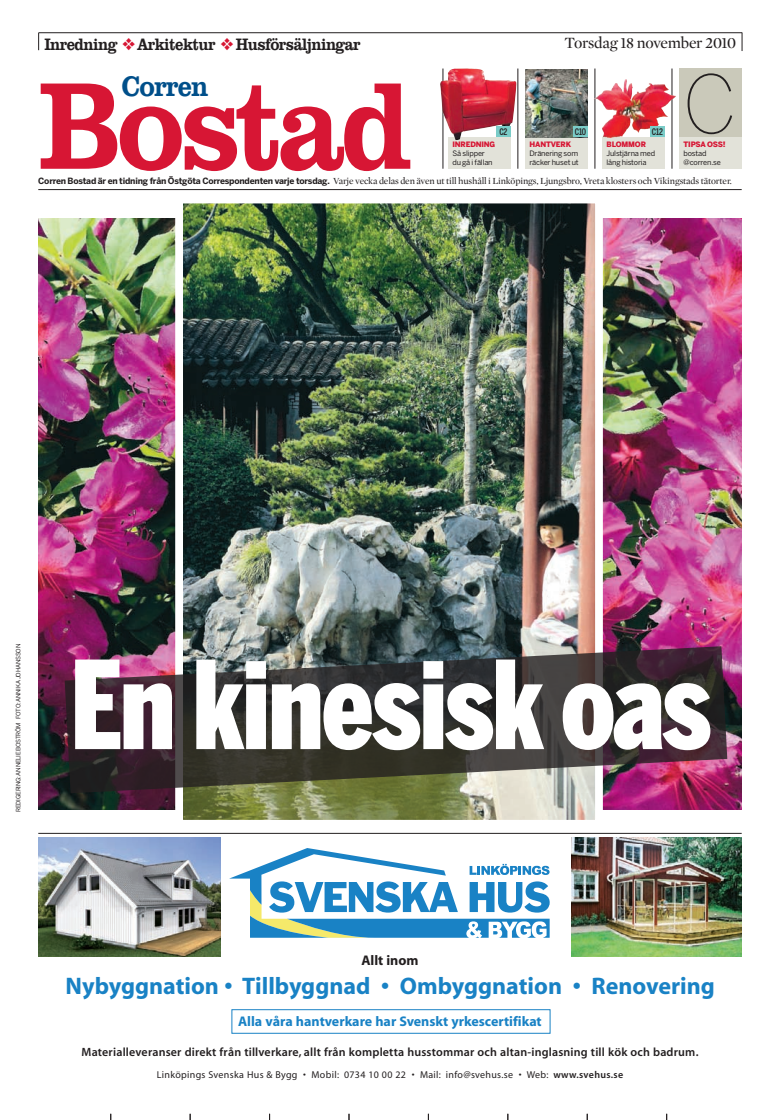
<style>
.page{position:relative;width:780px;height:1120px;background:#fff}
.page>*{position:absolute;margin:0;border:0;box-sizing:border-box;transform-origin:0 0}
.t1{font:800 127px "Clarendon BT";letter-spacing:-.05em;color:#d71634;scale:.9 1}
.t2{font:900 121px "Benton Sans Comp For Corren";letter-spacing:-.02em;color:#fff}
.t3{font:100 79px "Benton Sans";color:#231f20}
.t4{font:800 29px "Clarendon BT";letter-spacing:-.035em;color:#004f8a;scale:.9 1}
.t5{font:24px "Myriad MM 700 600";color:#1982c5}
.t6{font:800 17px "Clarendon BT";letter-spacing:-.035em;color:#231f20;scale:.9 1}
.t7{font:16px "Mercury Display";letter-spacing:-.03em;color:#231f20}
.t8{font:14px "Myriad MM 700 600";color:#1982c5}
.t9{font:14px "Myriad MM 700 600";color:#231f20}
.t10{font:12px "Myriad MM 565 600";letter-spacing:.015em;color:#231f20}
.t11{font:10px "Myriad MM 400 600";letter-spacing:.03em;color:#231f20}
.t12{font:9.5px "Mercury Display";letter-spacing:-.01em;color:#231f20}
.t13{font:500 9px "Benton Sans Comp";letter-spacing:-.015em;color:#231f20}
.t14{font:7.4px/9px "Benton Sans For Corren";letter-spacing:-.02em;color:#231f20}
.t15{font:6px "Benton Sans For Corren";letter-spacing:-.035em;color:#231f20}
.s1{color:#d71634}
.s2{font-weight:900;color:#d71634}
.s3{font-family:"Benton Sans";font-weight:700;font-size:8.6px}
.s4{font-family:"Myriad MM 565 600"}
</style>
<div class="page">
<div style="left:231px;top:1009px;width:319px;height:25px;border:1px solid #1982c5"></div>
<svg style="left:229px;top:848px;width:320px;height:89px"></svg>
<img style="left:38px;top:838px;width:183px;height:119px">
<img style="left:571px;top:838px;width:170px;height:119px">
<hr style="left:38px;top:833px;width:703px;height:1px;background:#231f20">
<svg style="left:741px;top:34px;width:1px;height:17px"></svg>
<hr style="left:39px;top:33px;width:703px;height:1px;background:#231f20">
<svg style="left:38px;top:33px;width:1px;height:17px"></svg>
<hr style="left:38px;top:189px;width:703px;height:1px;background:#231f20">
<hr style="left:594px;top:69px;width:1px;height:100px;background:#231f20">
<div style="left:525px;top:137px;width:62px;height:32px;background:#e2e2d9"></div>
<div style="left:448px;top:137px;width:62px;height:32px;background:#e2e2d9"></div>
<hr style="left:443px;top:69px;width:1px;height:100px;background:#231f20">
<div style="left:602px;top:137px;width:62px;height:32px;background:#e2e2d9"></div>
<hr style="left:517px;top:69px;width:1px;height:100px;background:#231f20">
<div style="left:679px;top:137px;width:62px;height:32px;background:#e2e2d9"></div>
<hr style="left:671px;top:69px;width:1px;height:100px;background:#231f20">
<div style="left:679px;top:69px;width:62px;height:68px;background:#cac9ba"></div>
<img style="left:38px;top:219px;width:703px;height:591px">
<img style="left:184px;top:205px;width:410px;height:613px">
<div style="left:175px;top:196px;width:428px;height:631px;border:8px solid #fff"></div>
<img style="left:65px;top:646px;width:662px;height:147px">
<svg style="left:75px;top:659px;width:45px;height:90px"></svg>
<img style="left:594px;top:79px;width:36px;height:59px">
<div style="left:650px;top:127px;width:14px;height:10px;background:#7accc8"></div>
<img style="left:525px;top:69px;width:62px;height:68px">
<div style="left:573px;top:127px;width:14px;height:10px;background:#7accc8"></div>
<img style="left:440px;top:68px;width:76px;height:72px">
<div style="left:496px;top:127px;width:14px;height:10px;background:#7accc8"></div>
<p class="t6" style="left:44px;top:34px;width:353px">Inredning <span class="s1">❖</span> Arkitektur <span class="s1">❖</span> Husförsäljningar</p>
<p class="t7" style="left:564px;top:32px;width:173px">torsdag 18 november 2010</p>
<p class="t1" style="left:38px;top:46px;width:417px">Bostad</p>
<p class="t3" style="left:682px;top:59px;width:56px">C</p>
<p class="t4" style="left:121px;top:68px;width:98px">Corren</p>
<p class="t13" style="left:499px;top:127px;width:10px">C2</p>
<p class="t13" style="left:574px;top:127px;width:13px">C10</p>
<p class="t13" style="left:652px;top:127px;width:13px">C12</p>
<p class="t14" style="left:452px;top:139px;width:44px"><span class="s2">INREDNING<br></span>Så slipper du gå i fällan</p>
<p class="t14" style="left:606px;top:139px;width:50px"><span class="s2">BLOMMOR<br></span>Julstjärna med lång historia</p>
<p class="t14" style="left:683px;top:139px;width:44px"><span class="s2">TIPSA OSS! </span>bostad @corren.se</p>
<p class="t14" style="left:529px;top:139px;width:51px"><span class="s2">HANTVERK<br></span>Dränering som räcker huset ut</p>
<p class="t12" style="left:38px;top:174px;width:695px"><span class="s3">Corren Bostad är en tidning från Östgöta Correspondenten varje torsdag.</span> Varje vecka delas den även ut till hushåll i Linköpings, Ljungsbro, Vreta klosters och Vikingstads tätorter.</p>
<p class="t15" style="left:15px;top:812px;width:168px;rotate:-90deg">REDIGERING: Annelie boström Foto: Anni ka Johansson</p>
<p class="t2" style="left:120px;top:634px;width:593px">n kinesisk oas</p>
<p class="t9" style="left:361px;top:953px;width:59px">Allt inom</p>
<p class="t5" style="left:66px;top:973px;width:650px">Nybyggnation • Tillbyggnad • Ombyggnation • Renovering</p>
<p class="t8" style="left:238px;top:1013px;width:305px">Alla våra hantverkare har Svenskt yrkescertifikat</p>
<p class="t10" style="left:82px;top:1045px;width:618px">Materialleveranser direkt från tillverkare, allt från kompletta husstommar och altan-inglasning till kök och badrum.</p>
<p class="t11" style="left:157px;top:1070px;width:468px">Linköpings Svenska Hus &amp; Bygg • Mobil: 0734 10 00 22 • Mail: info@svehus.se • Web: <span class="s4">www.svehus.se</span></p>
</div>
